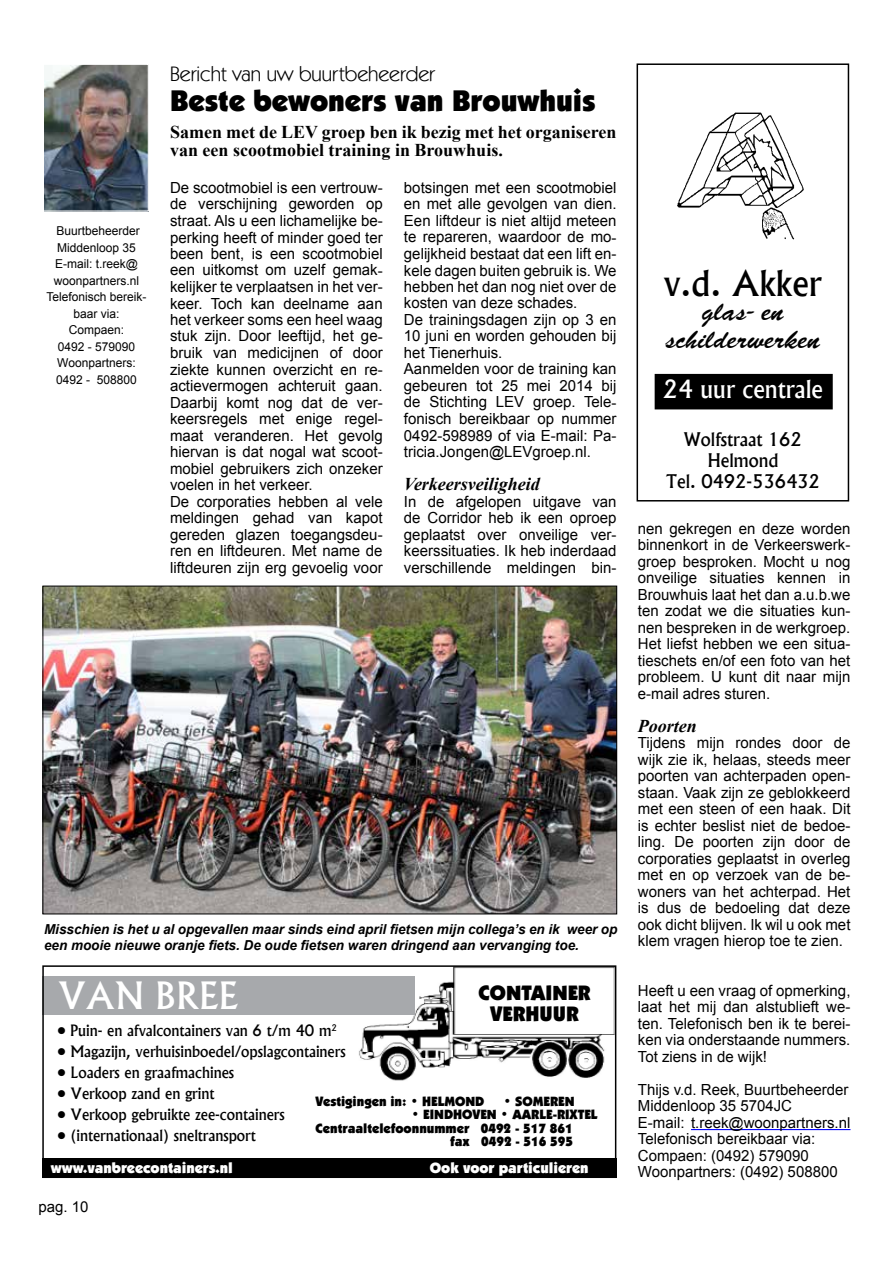
<style>
.page{position:relative;width:893px;height:1263px;background:#fff}
.page>*{position:absolute;margin:0;border:0;box-sizing:border-box;transform-origin:0 0}
.t1{font:500 36px "Albertus";color:#fff}
.t2{font:500 34.5px "Albertus";color:#000}
.t3{font:900 30px "Kabel IT Cby BT";color:#000}
.t4{font:27px/28.5px "Brush Script";color:#000;text-align:center}
.t5{font:500 24px "Albertus";color:#fff}
.t6{font:21px "Kabel IT Cby BT";color:#000}
.t7{font:900 21px "Kabel IT Cby BT";color:#000}
.t8{font:700 18px/18px "Times New Roman";color:#000}
.t9{font:500 18px/21px "Albertus";color:#000;text-align:center}
.t10{font:italic 700 18px "Times New Roman";color:#000}
.t11{font:15.3px/16.5px "Arial";color:#000}
.t12{font:500 15px/21px "Albertus";color:#000}
.t13{font:900 15px "Kabel IT Cby BT";color:#fff}
.t14{font:15px "Arial";color:#000}
.t15{font:italic 700 13.8px/16.5px "Arial";color:#000}
.t16{font:900 13.5px "Kabel IT Cby BT";color:#000}
.t17{font:12.3px/16.5px "Arial";color:#000;text-align:center}
.t18{font:12px/21px "Wingdings";color:#000;text-align:justify}
.s1{font-size:15.3px}
</style>
<div class="page">
<img style="left:45px;top:66px;width:102px;height:144px">
<div style="left:43px;top:64px;width:106px;height:148px;border:1px solid #fff"></div>
<hr style="left:691px;top:1129px;width:159px;height:1px;background:#00f">
<img style="left:45px;top:588px;width:570px;height:324px">
<div style="left:655px;top:374px;width:178px;height:35px;border:18px solid #000"></div>
<div style="left:637px;top:63px;width:212px;height:438px;border:2px solid #000"></div>
<img style="left:677px;top:112px;width:127px;height:128px">
<img style="left:355px;top:965px;width:262px;height:122px">
<div style="left:42px;top:976px;width:372px;height:38px;background:#a7a9ac"></div>
<div style="left:42px;top:1159px;width:574px;height:19px;background:#000"></div>
<div style="left:42px;top:965px;width:574px;height:213px;border:2px solid #000"></div>
<p class="t17" style="left:47px;top:223px;width:102px">Buurtbeheerder<br>Middenloop 35<br>E-mail: t.reek@ woonpartners.nl<br>Telefonisch bereik&shy;baar via:<br>Compaen:<br>0492 - 579090<br>Woonpartners:<br>0492 - 508800</p>
<h3 class="t6" style="left:170px;top:61px;width:266px">Bericht van uw buurtbeheerder</h3>
<h3 class="t3" style="left:170px;top:82px;width:427px">Beste bewoners van Brouwhuis</h3>
<p class="t8" style="left:170px;top:123px;width:448px">Samen met de LEV groep ben ik bezig met het organiseren van een scootmobiel training in Brouwhuis.</p>
<p class="t11" style="left:170px;top:180px;width:214px">De scootmobiel is een vertrouw&shy;de verschijning geworden op straat. Als u een lichamelijke be&shy;perking heeft of minder goed ter been bent, is een scootmobiel een uitkomst om uzelf gemak&shy;kelijker te verplaatsen in het ver&shy;keer. Toch kan deelname aan het verkeer soms een heel waag stuk zijn. Door leeftijd, het ge&shy;bruik van medicijnen of door ziekte kunnen overzicht en re&shy;actievermogen achteruit gaan.<br>Daarbij komt nog dat de ver&shy;keersregels met enige regel&shy;maat veranderen. Het gevolg hiervan is dat nogal wat scoot&shy;mobiel gebruikers zich onzeker voelen in het verkeer.<br>De corporaties hebben al vele meldingen gehad van kapot gereden glazen toegangsdeu&shy;ren en liftdeuren. Met name de liftdeuren zijn erg gevoelig voor</p>
<p class="t11" style="left:404px;top:180px;width:214px">botsingen met een scootmobiel en met alle gevolgen van dien.<br>Een liftdeur is niet altijd meteen te repareren, waardoor de mo&shy;gelijkheid bestaat dat een lift en&shy;kele dagen buiten gebruik is. We hebben het dan nog niet over de kosten van deze schades.<br>De trainingsdagen zijn op 3 en<br>10 juni en worden gehouden bij het Tienerhuis.<br>Aanmelden voor de training kan gebeuren tot 25 mei 2014 bij de Stichting LEV groep. Tele&shy;fonisch bereikbaar op nummer<br>0492-598989 of via E-mail: Pa&shy;tricia.Jongen@LEVgroep.nl.</p>
<p class="t10" style="left:404px;top:471px;width:137px">Verkeersveiligheid</p>
<p class="t11" style="left:404px;top:493px;width:214px;text-align:justify">In de afgelopen uitgave van de Corridor heb ik een oproep geplaatst over onveilige ver&shy;keerssituaties. Ik heb inderdaad verschillende meldingen bin-</p>
<p class="t15" style="left:44px;top:921px;width:575px">Misschien is het u al opgevallen maar sinds eind april fietsen mijn collega’s en ik weer op een mooie nieuwe oranje fiets. De oude fietsen waren dringend aan vervanging toe.</p>
<h1 class="t1" style="left:58px;top:973px;width:181px">VAN BREE</h1>
<h3 class="t7" style="left:478px;top:980px;width:114px">CONTAINER</h3>
<h3 class="t7" style="left:490px;top:1001px;width:90px">VERHUUR</h3>
<p class="t12" style="left:70px;top:1020px;width:277px">Puin- en afvalcontainers van 6 t/m 40 m<sup>2<br></sup>Magazijn, verhuisinboedel/opslagcontainers Loaders en graafmachines<br>Verkoop zand en grint<br>Verkoop gebruikte zee-containers (internationaal) sneltransport</p>
<p class="t18" style="left:57px;top:1020px;width:10px">● ● ● ● ● ●</p>
<p class="t16" style="left:315px;top:1093px;width:170px">Vestigingen in: • HELMOND</p>
<p class="t16" style="left:503px;top:1093px;width:73px">• SOMEREN</p>
<p class="t16" style="left:411px;top:1106px;width:188px">• EINDHOVEN • AARLE-RIXTEL</p>
<p class="t16" style="left:315px;top:1120px;width:259px">Centraaltelefoonnummer 0492 - 517 861</p>
<p class="t16" style="left:450px;top:1133px;width:124px">fax 0492 - 516 595</p>
<p class="t13" style="left:51px;top:1158px;width:184px">www.vanbreecontainers.nl</p>
<p class="t13" style="left:430px;top:1158px;width:160px">Ook voor particulieren</p>
<p class="t14" style="left:38px;top:1197px;width:52px">pag. 10</p>
<h2 class="t2" style="left:664px;top:262px;width:159px">v.d. Akker</h2>
<h3 class="t4" style="left:666px;top:298px;width:156px">glas- en schilderwerken</h3>
<h3 class="t5" style="left:663px;top:374px;width:162px">24 uur centrale</h3>
<p class="t9" style="left:666px;top:429px;width:155px">Wolfstraat 162<br>Helmond<br>Tel. 0492-536432</p>
<p class="t11" style="left:638px;top:520px;width:214px;text-align:justify">nen gekregen en deze worden binnenkort in de Verkeerswerk&shy;groep besproken. Mocht u nog onveilige situaties kennen in Brouwhuis laat het dan a.u.b.we ten zodat we die situaties kun&shy;nen bespreken in de werkgroep.<br>Het liefst hebben we een situa&shy;tieschets en/of een foto van het probleem. U kunt dit naar mijn e-mail adres sturen.</p>
<p class="t10" style="left:638px;top:713px;width:61px">Poorten</p>
<p class="t11" style="left:638px;top:735px;width:214px;text-align:justify">Tijdens mijn rondes door de wijk zie ik, helaas, steeds meer poorten van achterpaden open&shy;staan. Vaak zijn ze geblokkeerd met een steen of een haak. Dit is echter beslist niet de bedoe&shy;ling. De poorten zijn door de corporaties geplaatst in overleg met en op verzoek van de be&shy;woners van het achterpad. Het is dus de bedoeling dat deze ook dicht blijven. Ik wil u ook met klem vragen hierop toe te zien.</p>
<p class="t11" style="left:638px;top:982px;width:214px;text-align:justify">Heeft u een vraag of opmerking, laat het mij dan alstublieft we&shy;ten. Telefonisch ben ik te berei&shy;ken via onderstaande nummers.<br>Tot ziens in de wijk!</p>
<p class="t11" style="left:638px;top:1081px;width:212px">Thijs v.d. Reek, Buurtbeheerder<br>Middenloop 35 5704JC</p>
<p class="t14" style="left:638px;top:1113px;width:214px"><span class="s1">E-mail:</span> t.reek@woonpartners.nl</p>
<p class="t11" style="left:638px;top:1131px;width:201px">Telefonisch bereikbaar via:<br>Compaen: (0492) 579090<br>Woonpartners: (0492) 508800</p>
</div>
